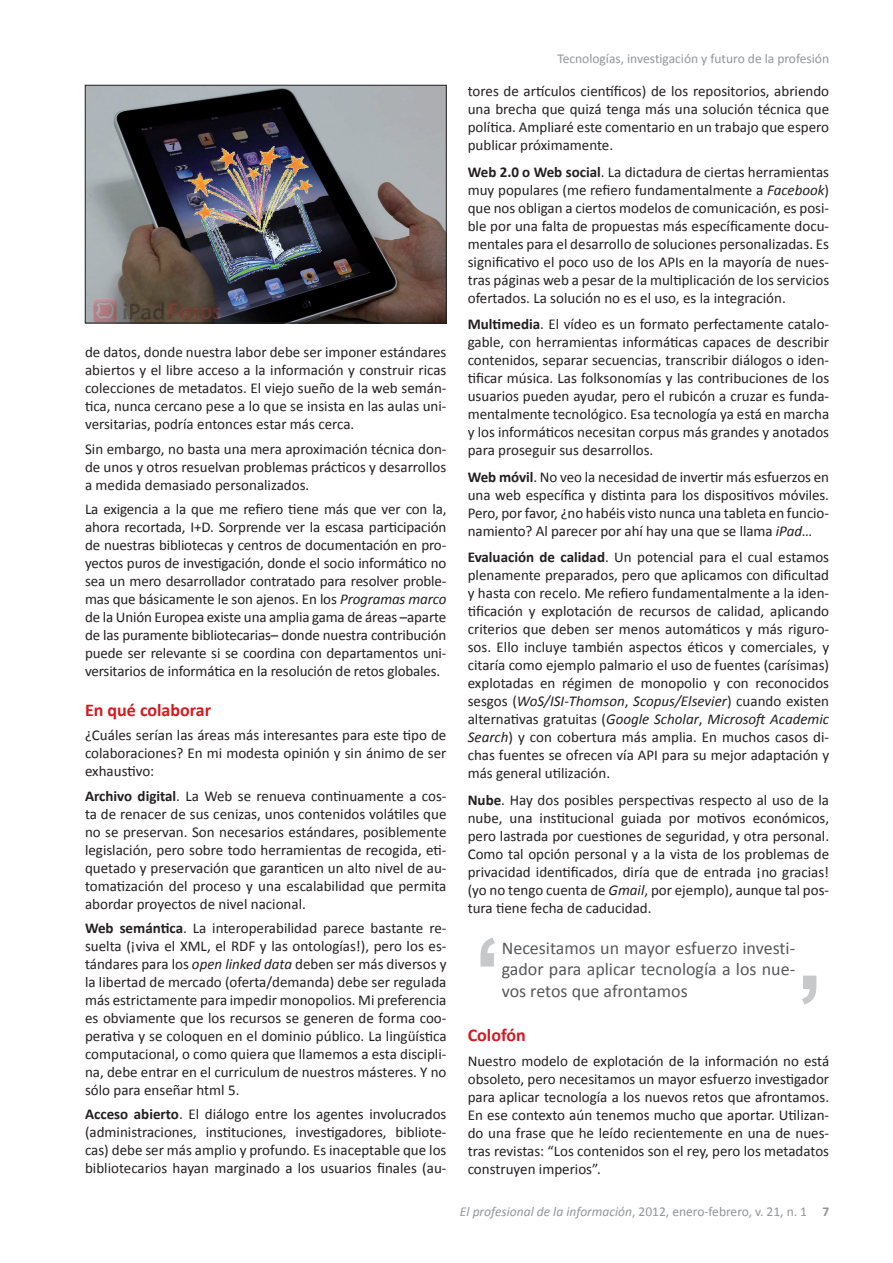
<style>
.page{position:relative;width:893px;height:1263px;background:#fff}
.page>*{position:absolute;margin:0;border:0;box-sizing:border-box;transform-origin:0 0}
.t1{font:18px/21.6px "Calibri";color:#57585a;text-align:justify}
.t2{font:700 18px "Calibri";color:#d7171f}
.t3{font:15px/18px "Calibri";color:#231f20;text-align:justify}
.t4{font:italic 13.5px "Calibri";color:#939598}
.t5{font:13.5px "Calibri";color:#939598}
.s1{font-style:italic}
.s2{font-weight:700}
.s3{font-style:normal}
</style>
<div class="page">
<svg style="left:802px;top:975px;width:14px;height:29px"></svg>
<svg style="left:480px;top:937px;width:15px;height:29px"></svg>
<img style="left:87px;top:87px;width:357px;height:234px">
<div style="left:85px;top:85px;width:361px;height:238px;border:1px solid #231f20"></div>
<p class="t3" style="left:85px;top:343px;width:363px">de datos, donde nuestra labor debe ser imponer estándares abiertos y el libre acceso a la información y construir ricas colecciones de metadatos. El viejo sueño de la web semán&shy;tica, nunca cercano pese a lo que se insista en las aulas uni&shy;versitarias, podría entonces estar más cerca.</p>
<p class="t3" style="left:85px;top:440px;width:363px">Sin embargo, no basta una mera aproximación técnica don&shy;de unos y otros resuelvan problemas prácticos y desarrollos a medida demasiado personalizados.</p>
<p class="t3" style="left:85px;top:500px;width:363px">La exigencia a la que me refiero tiene más que ver con la, ahora recortada, I+D. Sorprende ver la escasa participación de nuestras bibliotecas y centros de documentación en pro&shy;yectos puros de investigación, donde el socio informático no sea un mero desarrollador contratado para resolver proble&shy;mas que básicamente le son ajenos. En los <span class="s1">Programas marco </span>de la Unión Europea existe una amplia gama de áreas –aparte de las puramente bibliotecarias– donde nuestra contribución puede ser relevante si se coordina con departamentos uni&shy;versitarios de informática en la resolución de retos globales.</p>
<p class="t2" style="left:85px;top:698px;width:128px">En qué colaborar</p>
<p class="t3" style="left:85px;top:726px;width:363px">¿Cuáles serían las áreas más interesantes para este tipo de colaboraciones? En mi modesta opinión y sin ánimo de ser exhaustivo:</p>
<p class="t3" style="left:85px;top:787px;width:363px"><span class="s2">Archivo digital</span>. La Web se renueva continuamente a cos&shy;ta de renacer de sus cenizas, unos contenidos volátiles que no se preservan. Son necesarios estándares, posiblemente legislación, pero sobre todo herramientas de recogida, eti&shy;quetado y preservación que garanticen un alto nivel de au&shy;tomatización del proceso y una escalabilidad que permita abordar proyectos de nivel nacional.</p>
<p class="t3" style="left:85px;top:919px;width:363px"><span class="s2">Web semántica</span>. La interoperabilidad parece bastante re&shy;suelta (¡viva el XML, el RDF y las ontologías!), pero los es&shy;tándares para los <span class="s1">open linked data</span> deben ser más diversos y la libertad de mercado (oferta/demanda) debe ser regulada más estrictamente para impedir monopolios. Mi preferencia es obviamente que los recursos se generen de forma coo&shy;perativa y se coloquen en el dominio público. La lingüística computacional, o como quiera que llamemos a esta discipli&shy;na, debe entrar en el curriculum de nuestros másteres. Y no sólo para enseñar html 5.</p>
<p class="t3" style="left:85px;top:1105px;width:363px"><span class="s2">Acceso abierto</span>. El diálogo entre los agentes involucrados (administraciones, instituciones, investigadores, bibliote&shy;cas) debe ser más amplio y profundo. Es inaceptable que los bibliotecarios hayan marginado a los usuarios finales (au-</p>
<p class="t5" style="left:557px;top:50px;width:273px">Tecnologías, investigación y futuro de la profesión</p>
<p class="t3" style="left:468px;top:82px;width:363px">tores de artículos científicos) de los repositorios, abriendo una brecha que quizá tenga más una solución técnica que política. Ampliaré este comentario en un trabajo que espero publicar próximamente.</p>
<p class="t3" style="left:468px;top:163px;width:363px"><span class="s2">Web 2.0 o Web social</span>. La dictadura de ciertas herramientas muy populares (me refiero fundamentalmente a <span class="s1">Facebook</span>) que nos obligan a ciertos modelos de comunicación, es posi&shy;ble por una falta de propuestas más específicamente docu&shy;mentales para el desarrollo de soluciones personalizadas. Es significativo el poco uso de los APIs en la mayoría de nues&shy;tras páginas web a pesar de la multiplicación de los servicios ofertados. La solución no es el uso, es la integración.</p>
<p class="t3" style="left:468px;top:315px;width:363px"><span class="s2">Multimedia</span>. El vídeo es un formato perfectamente catalo&shy;gable, con herramientas informáticas capaces de describir contenidos, separar secuencias, transcribir diálogos o iden&shy;tificar música. Las folksonomías y las contribuciones de los usuarios pueden ayudar, pero el rubicón a cruzar es funda&shy;mentalmente tecnológico. Esa tecnología ya está en marcha y los informáticos necesitan corpus más grandes y anotados para proseguir sus desarrollos.</p>
<p class="t3" style="left:468px;top:468px;width:363px"><span class="s2">Web móvil</span>. No veo la necesidad de invertir más esfuerzos en una web específica y distinta para los dispositivos móviles.<br>Pero, por favor, ¿no habéis visto nunca una tableta en funcio&shy;namiento? Al parecer por ahí hay una que se llama <span class="s1">iPad</span>…</p>
<p class="t3" style="left:468px;top:548px;width:363px"><span class="s2">Evaluación de calidad</span>. Un potencial para el cual estamos plenamente preparados, pero que aplicamos con dificultad y hasta con recelo. Me refiero fundamentalmente a la iden&shy;tificación y explotación de recursos de calidad, aplicando criterios que deben ser menos automáticos y más riguro&shy;sos. Ello incluye también aspectos éticos y comerciales, y citaría como ejemplo palmario el uso de fuentes (carísimas) explotadas en régimen de monopolio y con reconocidos sesgos (<span class="s1">WoS/ISI-Thomson</span>, <span class="s1">Scopus/Elsevier</span>) cuando existen alternativas gratuitas (<span class="s1">Google Scholar</span>, <span class="s1">Microsoft Academic Search</span>) y con cobertura más amplia. En muchos casos di&shy;chas fuentes se ofrecen vía API para su mejor adaptación y más general utilización.</p>
<p class="t3" style="left:468px;top:791px;width:363px"><span class="s2">Nube</span>. Hay dos posibles perspectivas respecto al uso de la nube, una institucional guiada por motivos económicos, pero lastrada por cuestiones de seguridad, y otra personal.<br>Como tal opción personal y a la vista de los problemas de privacidad identificados, diría que de entrada ¡no gracias! (yo no tengo cuenta de <span class="s1">Gmail</span>, por ejemplo), aunque tal pos&shy;tura tiene fecha de caducidad.</p>
<p class="t1" style="left:502px;top:937px;width:295px">Necesitamos un mayor esfuerzo investi&shy;gador para aplicar tecnología a los nue&shy;vos retos que afrontamos</p>
<p class="t2" style="left:468px;top:1024px;width:60px">Colofón</p>
<p class="t3" style="left:468px;top:1052px;width:363px">Nuestro modelo de explotación de la información no está obsoleto, pero necesitamos un mayor esfuerzo investigador para aplicar tecnología a los nuevos retos que afrontamos.<br>En ese contexto aún tenemos mucho que aportar. Utilizan&shy;do una frase que he leído recientemente en una de nues&shy;tras revistas: “Los contenidos son el rey, pero los metadatos construyen imperios”.</p>
<p class="t4" style="left:460px;top:1202px;width:349px">El profesional de la información<span class="s3">, 2012, enero-febrero, v. 21, n. 1</span></p>
</div>
